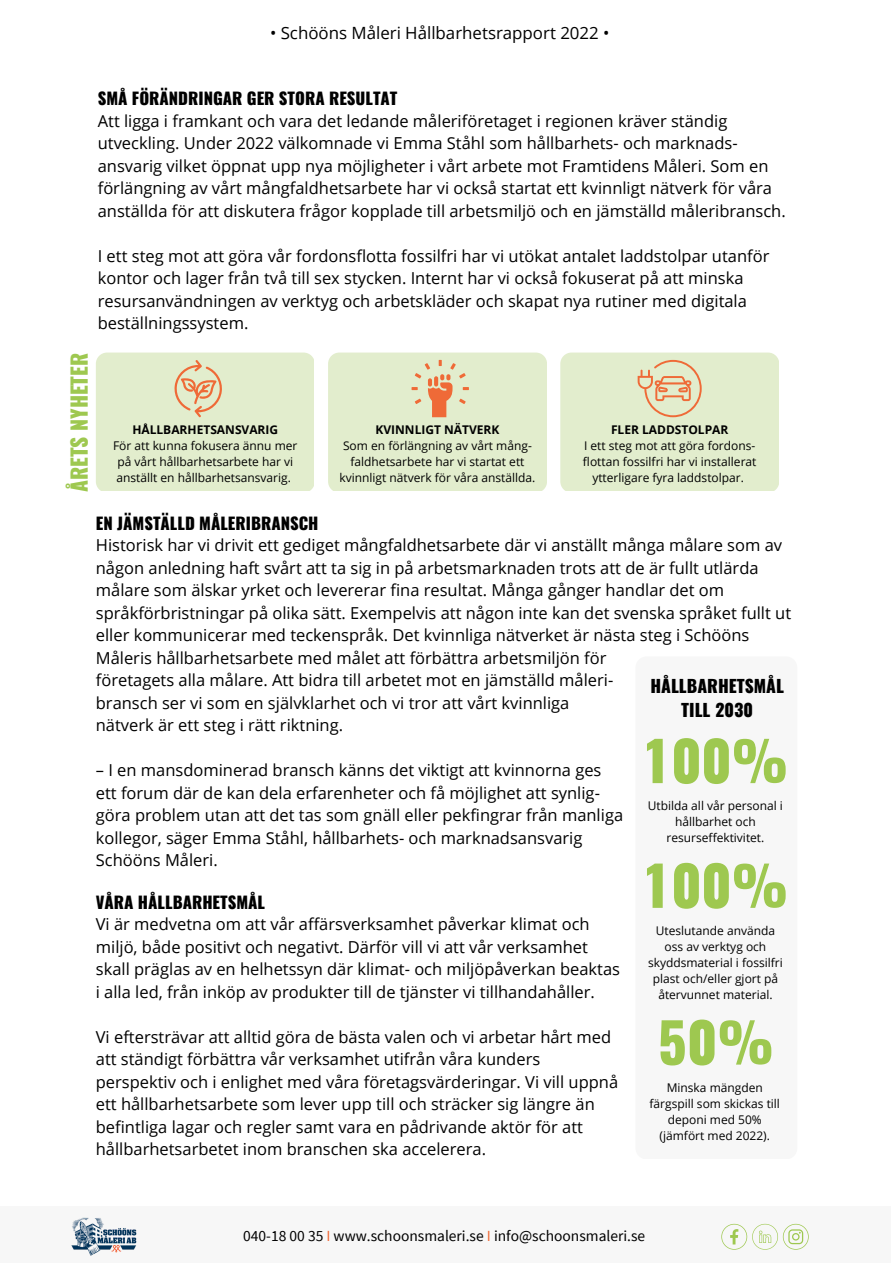
<style>
.page{position:relative;width:893px;height:1264px;background:#fff}
.page>*{position:absolute;margin:0;border:0;box-sizing:border-box;transform-origin:0 0}
.t1{font:800 54.75px "Oswald";color:#9ec850}
.t2{font:800 21.15px "Oswald";color:#9ec850}
.t3{font:800 17.25px/23.9px "Oswald";color:#000;text-align:center}
.t4{font:16.8px "Open Sans";color:#000}
.t5{font:16.5px/22.5px "Open Sans";color:#000}
.t6{font:800 16.5px "Oswald";color:#000}
.t7{font:15.45px "Source Sans Pro";color:#000}
.t8{font:12px/16px "Open Sans";color:#000;text-align:center}
.t9{font:700 12px "Open Sans";color:#000}
.s1{color:#ef6a37}
</style>
<div class="page">
<div style="left:0;top:1206px;width:890px;height:56px;background:#f7f7f7"></div>
<svg style="left:721px;top:1223px;width:87px;height:26px"></svg>
<img style="left:71px;top:1217px;width:66px;height:38px">
<div style="left:96px;top:352px;width:218px;height:139px;background:#e2edcd;border-radius:11px"></div>
<div style="left:328px;top:352px;width:218px;height:139px;background:#e2edcd;border-radius:11px"></div>
<div style="left:560px;top:352px;width:218px;height:139px;background:#e2edcd;border-radius:11px"></div>
<svg style="left:174px;top:360px;width:48px;height:57px"></svg>
<svg style="left:411px;top:360px;width:58px;height:57px"></svg>
<div style="left:635px;top:656px;width:162px;height:502px;background:#f7f7f7;border-radius:11px"></div>
<svg style="left:637px;top:360px;width:64px;height:57px"></svg>
<p class="t4" style="left:270px;top:21px;width:341px">• Schööns Måleri Hållbarhetsrapport 2022 •</p>
<p class="t2" style="left:65px;top:492px;width:141px;rotate:-90deg">ÅRETS NYHETER</p>
<p class="t6" style="left:98px;top:87px;width:301px">SMÅ FÖRÄNDRINGAR GER STORA RESULTAT</p>
<p class="t5" style="left:98px;top:109px;width:689px">Att ligga i framkant och vara det ledande måleriföretaget i regionen kräver ständig utveckling. Under 2022 välkomnade vi Emma Ståhl som hållbarhets- och marknads&shy;ansvarig vilket öppnat upp nya möjligheter i vårt arbete mot Framtidens Måleri. Som en förlängning av vårt mångfaldhetsarbete har vi också startat ett kvinnligt nätverk för våra anställda för att diskutera frågor kopplade till arbetsmiljö och en jämställd måleribransch.</p>
<p class="t5" style="left:98px;top:244px;width:673px">I ett steg mot att göra vår fordonsflotta fossilfri har vi utökat antalet laddstolpar utanför kontor och lager från två till sex stycken. Internt har vi också fokuserat på att minska resursanvändningen av verktyg och arbetskläder och skapat nya rutiner med digitala beställningssystem.</p>
<p class="t9" style="left:132px;top:421px;width:147px">HÅLLBARHETSANSVARIG</p>
<p class="t8" style="left:113px;top:437px;width:186px;text-align:left">För att kunna fokusera ännu mer på vårt hållbarhetsarbete har vi anställt en hållbarhetsansvarig.</p>
<p class="t9" style="left:375px;top:421px;width:125px">KVINNLIGT NÄTVERK</p>
<p class="t8" style="left:339px;top:437px;width:197px">Som en förlängning av vårt mång&shy;faldhetsarbete har vi startat ett kvinnligt nätverk för våra anställda.</p>
<p class="t9" style="left:611px;top:421px;width:119px">FLER LADDSTOLPAR</p>
<p class="t8" style="left:583px;top:437px;width:175px">I ett steg mot att göra fordons&shy;flottan fossilfri har vi installerat ytterligare fyra laddstolpar.</p>
<p class="t6" style="left:96px;top:512px;width:224px">EN JÄMSTÄLLD MÅLERIBRANSCH</p>
<p class="t5" style="left:96px;top:533px;width:696px">Historisk har vi drivit ett gediget mångfaldhetsarbete där vi anställt många målare som av någon anledning haft svårt att ta sig in på arbetsmarknaden trots att de är fullt utlärda målare som älskar yrket och levererar fina resultat. Många gånger handlar det om språkförbristningar på olika sätt. Exempelvis att någon inte kan det svenska språket fullt ut eller kommunicerar med teckenspråk. Det kvinnliga nätverket är nästa steg i Schööns Måleris hållbarhetsarbete med målet att förbättra arbetsmiljön för<br>företagets alla målare. Att bidra till arbetet mot en jämställd måleri-<br>bransch ser vi som en självklarhet och vi tror att vårt kvinnliga<br>nätverk är ett steg i rätt riktning.</p>
<p class="t5" style="left:96px;top:758px;width:529px">– I en mansdominerad bransch känns det viktigt att kvinnorna ges ett forum där de kan dela erfarenheter och få möjlighet att synlig&shy;göra problem utan att det tas som gnäll eller pekfingrar från manliga kollegor, säger Emma Ståhl, hållbarhets- och marknadsansvarig Schööns Måleri.</p>
<p class="t3" style="left:650px;top:674px;width:135px">HÅLLBARHETSMÅL<br>TILL 2030</p>
<h1 class="t1" style="left:641px;top:723px;width:148px">100%</h1>
<p class="t8" style="left:647px;top:797px;width:137px">Utbilda all vår personal i hållbarhet och resurseffektivitet.</p>
<h1 class="t1" style="left:641px;top:848px;width:148px">100%</h1>
<p class="t8" style="left:648px;top:922px;width:136px">Uteslutande använda oss av verktyg och skyddsmaterial i fossilfri plast och/eller gjort på återvunnet material.</p>
<h1 class="t1" style="left:657px;top:1004px;width:118px">50%</h1>
<p class="t8" style="left:649px;top:1079px;width:132px">Minska mängden färgspill som skickas till deponi med 50% (jämfört med 2022).</p>
<p class="t6" style="left:96px;top:891px;width:171px">VÅRA HÅLLBARHETSMÅL</p>
<p class="t5" style="left:96px;top:912px;width:525px">Vi ä r medvetna om att vå r affä rsverksamhet påverkar klimat och miljö, både positivt och negativt. Dä rfö r vill vi att vå r verksamhet skall präglas av en helhetssyn dä r klimat- och miljöpåverkan beaktas i alla led, från inköp av produkter till de tjänster vi tillhandahåller.</p>
<p class="t5" style="left:96px;top:1025px;width:518px">Vi eftersträvar att alltid göra de bästa valen och vi arbetar hå rt med att stä ndigt fö rbättra vå r verksamhet utifrå n vå ra kunders perspektiv och i enlighet med vå ra företagsvä rderingar. Vi vill uppnå ett hå llbarhetsarbete som lever upp till och sträcker sig lä ngre ä n befintliga lagar och regler samt vara en pådrivande aktör för att<br>hå llbarhetsarbetet inom branschen ska accelerera.</p>
<p class="t7" style="left:243px;top:1225px;width:403px">040-18 00 35 <span class="s1">I</span> www.schoonsmaleri.se <span class="s1">I</span> info@schoonsmaleri.se</p>
</div>
